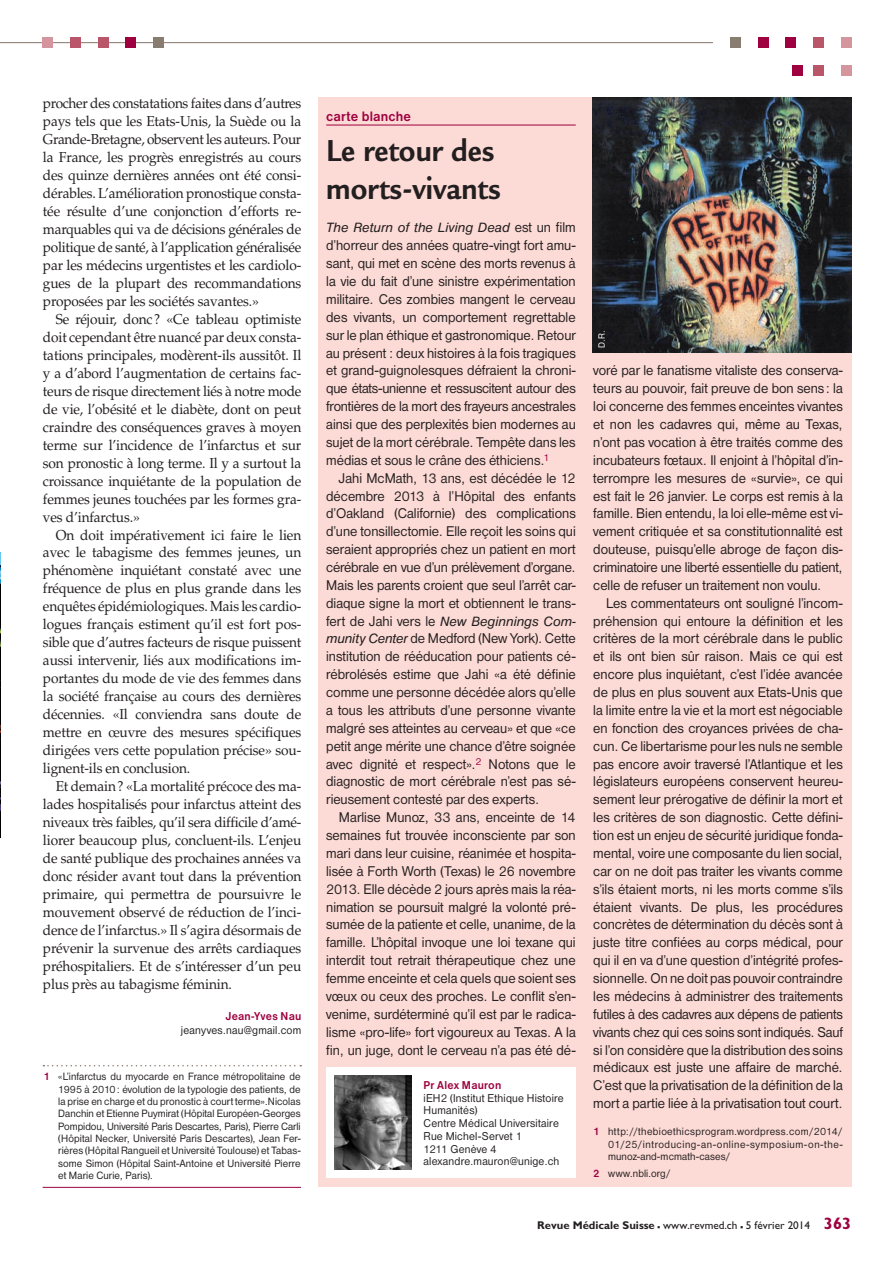
<style>
.page{position:relative;width:894px;height:1264px;background:#fff}
.page>*{position:absolute;margin:0;border:0;box-sizing:border-box;transform-origin:0 0}
.t1{font:700 33px/37.5px "Legacy Sans";color:#231f20;scale:.91 1}
.t2{font:14.7px/17.9px "Nimbus Sans D";color:#231f20;text-align:justify;scale:.95 1}
.t3{font:14.4px/18px "Palatino";letter-spacing:-.01em;color:#231f20;text-align:justify;scale:.95 1}
.t4{font:700 14.1px "Nimbus Sans D";letter-spacing:.01em;color:#9e0040;scale:.95 1}
.t5{font:italic 13.95px "Nimbus Sans D";color:#231f20}
.t6{font:11.85px/12.8px "Nimbus Sans D";letter-spacing:.015em;color:#231f20;scale:.95 1}
.t7{font:700 11.85px "Nimbus Sans D";letter-spacing:.02em;color:#9e0040;scale:.95 1}
.t8{font:11.25px "Gill Sans";color:#231f20}
.t9{font:10.95px/12.3px "Nimbus Sans D";letter-spacing:.015em;color:#231f20;text-align:justify;scale:.95 1}
.t10{font:9.45px "Nimbus Sans D";color:#fff;scale:.95 1}
.s1{font-weight:700;color:#9e0040}
.s2{font-style:normal;font-size:14.7px}
.s3{font-style:italic;font-size:13.95px}
.s4{font-weight:700}
.s5{font-weight:700;font-size:16.5px}
.s6{font-weight:700;font-size:16.5px;color:#9e0040}
</style>
<div class="page">
<hr style="left:0;top:42px;width:712px;height:1px;background:#897c71">
<div style="left:43px;top:37px;width:10px;height:11px;background:#d5959d"></div>
<div style="left:70px;top:37px;width:11px;height:11px;background:#b9566a"></div>
<div style="left:98px;top:37px;width:11px;height:11px;background:#b9566a"></div>
<div style="left:126px;top:37px;width:10px;height:11px;background:#9e0040"></div>
<div style="left:153px;top:37px;width:11px;height:11px;background:#897c71"></div>
<div style="left:729px;top:37px;width:11px;height:11px;background:#897c71"></div>
<div style="left:757px;top:37px;width:11px;height:11px;background:#9e0040"></div>
<div style="left:785px;top:37px;width:10px;height:11px;background:#9e0040"></div>
<div style="left:812px;top:37px;width:11px;height:11px;background:#b9566a"></div>
<div style="left:840px;top:37px;width:10px;height:11px;background:#d5959d"></div>
<div style="left:812px;top:65px;width:11px;height:11px;background:#b9566a"></div>
<div style="left:840px;top:65px;width:10px;height:11px;background:#d5959d"></div>
<div style="left:791px;top:65px;width:11px;height:11px;background:#9e0040"></div>
<hr style="left:43px;top:1186px;width:258px;height:1px;background:#9e0040">
<div style="left:318px;top:97px;width:532px;height:1089px;background:#fcdad5"></div>
<hr style="left:326px;top:125px;width:249px;height:1px;background:#9e0040">
<div style="left:326px;top:1067px;width:249px;height:110px;background:#fff"></div>
<img style="left:334px;top:1075px;width:77px;height:94px">
<svg style="left:43px;top:1065px;width:258px;height:1px"></svg>
<img style="left:0;top:552px;width:1px;height:285px">
<img style="left:592px;top:97px;width:258px;height:255px">
<p class="t3" style="left:43px;top:94px;width:273px">procher des constatations faites dans d’autres pays tels que les Etats-Unis, la Suède ou la Grande-Bretagne, observent les auteurs. Pour la France, les progrès enregistrés au cours des quinze dernières années ont été consi&shy;dérables. L’amélioration pronostique consta&shy;tée résulte d’une conjonction d’efforts re&shy;marquables qui va de décisions générales de politique de santé, à l’application généralisée par les médecins urgentistes et les cardiolo&shy;gues de la plupart des recommandations proposées par les sociétés savantes.»</p>
<p class="t3" style="left:43px;top:310px;width:273px;text-indent:13px">Se réjouir, donc? «Ce tableau optimiste doit cependant être nuancé par deux consta&shy;tations principales, modèrent-ils aussitôt. Il y a d’abord l’augmentation de certains fac&shy;teurs de risque directement liés à notre mode de vie, l’obésité et le diabète, dont on peut craindre des conséquences graves à moyen terme sur l’incidence de l’infarctus et sur son pronostic à long terme. Il y a surtout la croissance inquiétante de la population de femmes jeunes touchées par les formes gra&shy;ves d’infarctus.»</p>
<p class="t3" style="left:43px;top:525px;width:273px;text-indent:13px">On doit impérativement ici faire le lien avec le tabagisme des femmes jeunes, un phénomène inquiétant constaté avec une fréquence de plus en plus grande dans les enquêtes épidémiologiques. Mais les cardio&shy;logues français estiment qu’il est fort pos&shy;sible que d’autres facteurs de risque puissent aussi intervenir, liés aux modifications im&shy;portantes du mode de vie des femmes dans la société française au cours des dernières décennies. «Il conviendra sans doute de mettre en œuvre des mesures spécifiques dirigées vers cette population précise» sou&shy;lignent-ils en conclusion.</p>
<p class="t3" style="left:43px;top:777px;width:273px;text-indent:13px">Et demain? «La mortalité précoce des ma&shy;lades hospitalisés pour infarctus atteint des niveaux très faibles, qu’il sera difficile d’amé&shy;liorer beaucoup plus, concluent-ils. L’enjeu de santé publique des prochaines années va donc résider avant tout dans la prévention primaire, qui permettra de poursuivre le mouvement observé de réduction de l’inci&shy;dence de l’infarctus.» Il s’agira désormais de prévenir la survenue des arrêts cardiaques préhospitaliers. Et de s’intéresser d’un peu plus près au tabagisme féminin.</p>
<p class="t7" style="left:226px;top:1009px;width:81px">Jean-Yves Nau</p>
<p class="t6" style="left:181px;top:1023px;width:128px">jeanyves.nau@gmail.com</p>
<p class="t9" style="left:58px;top:1070px;width:256px;text-indent:-15px"><span class="s1">1</span> «L’infarctus du myocarde en France métropolitaine de 1995 à 2010: évolution de la typologie des patients, de la prise en charge et du pronostic à court terme».Nicolas Danchin et Etienne Puymirat (Hôpital Européen-Georges Pompidou, Université Paris Descartes, Paris), Pierre Carli (Hôpital Necker, Université Paris Descartes), Jean Fer&shy;rières (Hôpital Rangueil et Université Toulouse) et Tabas&shy;some Simon (Hôpital Saint-Antoine et Université Pierre et Marie Curie, Paris).</p>
<p class="t4" style="left:326px;top:109px;width:91px">carte blanche</p>
<h1 class="t1" style="left:326px;top:132px;width:193px">Le retour des morts-vivants</h1>
<p class="t5" style="left:326px;top:220px;width:251px">The Return of the Living Dead <span class="s2">est un film</span></p>
<p class="t2" style="left:326px;top:236px;width:264px">d’horreur des années quatre-vingt fort amu&shy;sant, qui met en scène des morts revenus à la vie du fait d’une sinistre expérimentation militaire. Ces zombies mangent le cerveau des vivants, un comportement regrettable sur le plan éthique et gastronomique. Retour au présent : deux histoires à la fois tragiques et grand-guignolesques défraient la chroni&shy;que états-unienne et ressuscitent autour des frontières de la mort des frayeurs ancestrales ainsi que des perplexités bien modernes au sujet de la mort cérébrale. Tempête dans les médias et sous le crâne des éthiciens.<sup>1</sup></p>
<p class="t2" style="left:326px;top:468px;width:264px;text-indent:13px">Jahi McMath, 13 ans, est décédée le 12 décembre 2013 à l’Hôpital des enfants d’Oakland (Californie) des complications d’une tonsillectomie. Elle reçoit les soins qui seraient appropriés chez un patient en mort cérébrale en vue d’un prélèvement d’organe.<br>Mais les parents croient que seul l’arrêt car&shy;diaque signe la mort et obtiennent le trans-</p>
<p class="t5" style="left:326px;top:613px;width:251px"><span class="s2">fert de Jahi vers le</span> New Beginnings Com-</p>
<p class="t2" style="left:326px;top:629px;width:264px"><span class="s3">munity Center</span> de Medford (New York). Cette institution de rééducation pour patients cé&shy;rébrolésés estime que Jahi «a été définie comme une personne décédée alors qu’elle a tous les attributs d’une personne vivante malgré ses atteintes au cerveau» et que «ce petit ange mérite une chance d’être soignée avec dignité et respect».<sup>2</sup> Notons que le diagnostic de mort cérébrale n’est pas sé&shy;rieusement contesté par des experts.</p>
<p class="t2" style="left:326px;top:808px;width:264px;text-indent:13px">Marlise Munoz, 33 ans, enceinte de 14 semaines fut trouvée inconsciente par son mari dans leur cuisine, réanimée et hospita&shy;lisée à Forth Worth (Texas) le 26 novembre 2013. Elle décède 2 jours après mais la réa&shy;nimation se poursuit malgré la volonté pré&shy;sumée de la patiente et celle, unanime, de la famille. L’hôpital invoque une loi texane qui interdit tout retrait thérapeutique chez une femme enceinte et cela quels que soient ses vœux ou ceux des proches. Le conflit s’en&shy;venime, surdéterminé qu’il est par le radica&shy;lisme «pro-life» fort vigoureux au Texas. A la fin, un juge, dont le cerveau n’a pas été dé-</p>
<p class="t7" style="left:423px;top:1077px;width:83px">Pr Alex Mauron</p>
<p class="t6" style="left:423px;top:1090px;width:149px">iEH2 (Institut Ethique Histoire<br>Humanités)<br>Centre Médical Universitaire<br>Rue Michel-Servet 1<br>1211 Genève 4 alexandre.mauron@unige.ch</p>
<p class="t10" style="left:596px;top:348px;width:20px;rotate:-90deg">D.R.</p>
<p class="t2" style="left:593px;top:361px;width:264px">voré par le fanatisme vitaliste des conserva&shy;teurs au pouvoir, fait preuve de bon sens: la loi concerne des femmes enceintes vivantes et non les cadavres qui, même au Texas, n’ont pas vocation à être traités comme des incubateurs fœtaux. Il enjoint à l’hôpital d’in&shy;terrompre les mesures de «survie», ce qui est fait le 26 janvier. Le corps est remis à la famille. Bien entendu, la loi elle-même est vi&shy;vement critiquée et sa constitutionnalité est douteuse, puisqu’elle abroge de façon dis&shy;criminatoire une liberté essentielle du patient, celle de refuser un traitement non voulu.</p>
<p class="t2" style="left:593px;top:593px;width:264px;text-indent:13px">Les commentateurs ont souligné l’incom&shy;préhension qui entoure la définition et les critères de la mort cérébrale dans le public et ils ont bien sûr raison. Mais ce qui est encore plus inquiétant, c’est l’idée avancée de plus en plus souvent aux Etats-Unis que la limite entre la vie et la mort est négociable en fonction des croyances privées de cha&shy;cun. Ce libertarisme pour les nuls ne semble pas encore avoir traversé l’Atlantique et les législateurs européens conservent heureu&shy;sement leur prérogative de définir la mort et les critères de son diagnostic. Cette défini&shy;tion est un enjeu de sécurité juridique fonda&shy;mental, voire une composante du lien social, car on ne doit pas traiter les vivants comme s’ils étaient morts, ni les morts comme s’ils étaient vivants. De plus, les procédures concrètes de détermination du décès sont à juste titre confiées au corps médical, pour qui il en va d’une question d’intégrité profes&shy;sionnelle. On ne doit pas pouvoir contraindre les médecins à administrer des traitements futiles à des cadavres aux dépens de patients vivants chez qui ces soins sont indiqués. Sauf si l’on considère que la distribution des soins médicaux est juste une affaire de marché.<br>C’est que la privatisation de la définition de la mort a partie liée à la privatisation tout court.</p>
<p class="t9" style="left:608px;top:1125px;width:248px;text-indent:-15px"><span class="s1">1</span> http://thebioethicsprogram.wordpress.com/2014/ 01/25/introducing-an-online-symposium-on-the&shy;munoz-and-mcmath-cases/</p>
<p class="t9" style="left:593px;top:1166px;width:83px"><span class="s1">2</span> www.nbli.org/</p>
<p class="t8" style="left:537px;top:1218px;width:315px"><span class="s4">Revue Médicale Suisse</span> <span class="s5">–</span> www.revmed.ch <span class="s5">–</span> 5 février 2014 <span class="s6">363</span></p>
</div>
